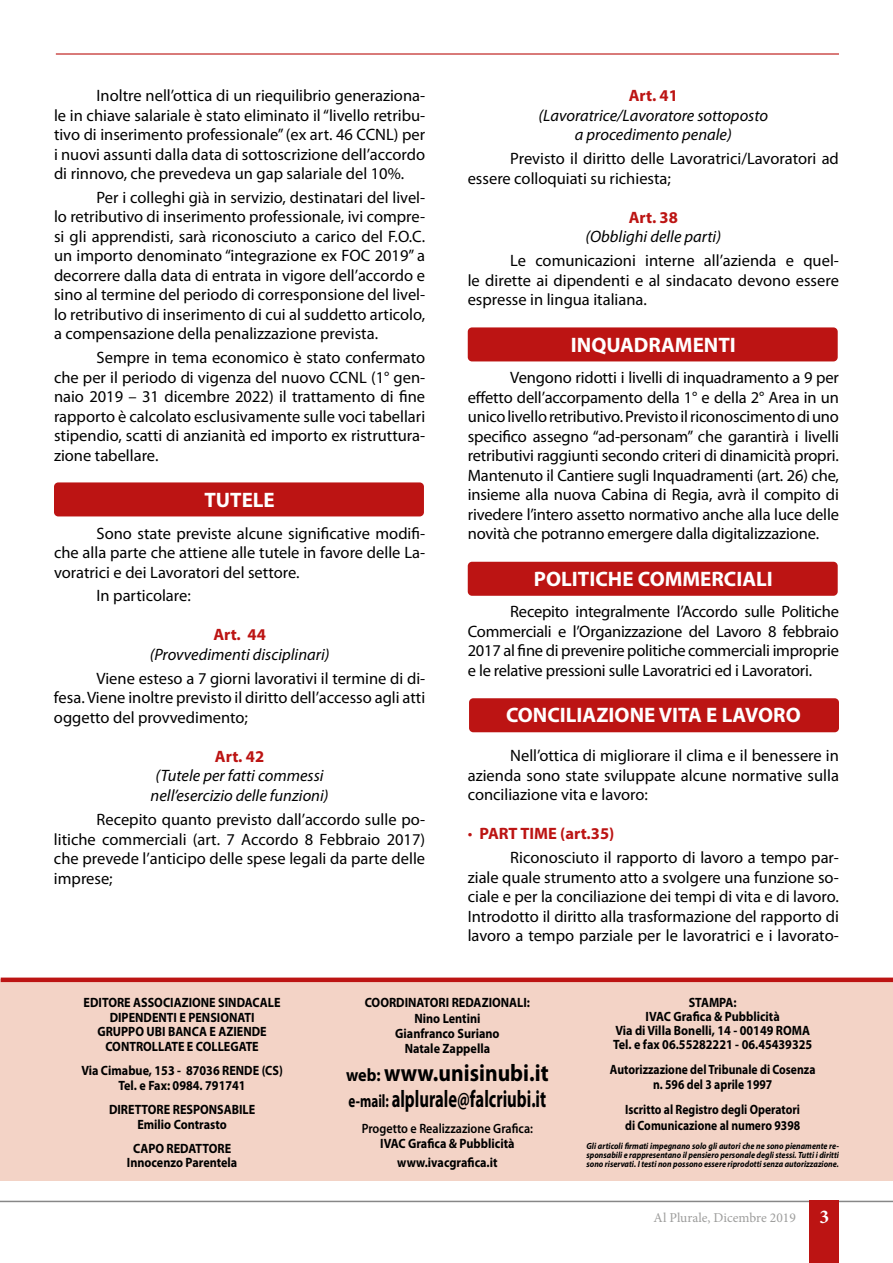
<style>
.page{position:relative;width:893px;height:1263px;background:#fff}
.page>*{position:absolute;margin:0;border:0;box-sizing:border-box;transform-origin:0 0}
.t1{font:700 24px/25.7px "Myriad Pro";color:#000;scale:.9 1}
.t2{font:700 21px "Myriad Pro";color:#fff}
.t3{font:16.5px/19.5px "Myriad Pro";color:#000;text-align:justify}
.t4{font:italic 16.5px/19.5px "Myriad Pro";color:#000}
.t5{font:700 16.5px "Myriad Pro";color:#bc1413}
.t6{font:700 13.5px/14.4px "Myriad Pro";color:#000;text-align:center;scale:.9 1}
.t7{font:700 13.5px/15.5px "Myriad Pro";color:#000;text-align:center;scale:.86 1}
.t8{font:600 13.5px "Myriad Pro";color:#000;scale:.9 1}
.t9{font:13.5px "Minion Pro";color:#9d9d9c}
.t10{font:italic 700 9px/9.4px "Myriad Pro";color:#000;text-align:justify;scale:.9 1}
.s1{color:#bc1413}
.s2{font-weight:700;color:#bc1413}
.s3{font-size:18px}
.s4{font-weight:700;font-size:19.5px;color:#fff}
</style>
<div class="page">
<div style="left:468px;top:327px;width:370px;height:34px;background:#bc1413;border-radius:4px"></div>
<div style="left:468px;top:562px;width:370px;height:34px;background:#bc1413;border-radius:4px"></div>
<div style="left:469px;top:698px;width:370px;height:34px;background:#bc1413;border-radius:4px"></div>
<div style="left:54px;top:482px;width:370px;height:34px;background:#bc1413;border-radius:4px"></div>
<hr style="left:56px;top:53px;width:783px;height:2px;background:#bc1413">
<hr style="left:0;top:1201px;width:893px;height:1px;background:#878787">
<div style="left:809px;top:1201px;width:30px;height:62px;background:#bc1413"></div>
<div style="left:1px;top:980px;width:892px;height:201px;background:#f3d3c6"></div>
<div style="left:1px;top:977px;width:892px;height:5px;background:#bc1413"></div>
<p class="t3" style="left:54px;top:86px;width:373px;text-indent:43px">Inoltre nell’ottica di un riequilibrio generaziona&shy;le in chiave salariale è stato eliminato il “livello retribu&shy;tivo di inserimento professionale” (ex art. 46 CCNL) per i nuovi assunti dalla data di sottoscrizione dell’accordo di rinnovo, che prevedeva un gap salariale del 10%.</p>
<p class="t3" style="left:54px;top:187px;width:373px;text-indent:43px">Per i colleghi già in servizio, destinatari del livel&shy;lo retributivo di inserimento professionale, ivi compre&shy;si gli apprendisti, sarà riconosciuto a carico del F.O.C. un importo denominato “integrazione ex FOC 2019” a decorrere dalla data di entrata in vigore dell’accordo e sino al termine del periodo di corresponsione del livel&shy;lo retributivo di inserimento di cui al suddetto articolo, a compensazione della penalizzazione prevista.</p>
<p class="t3" style="left:54px;top:348px;width:373px;text-indent:43px">Sempre in tema economico è stato confermato che per il periodo di vigenza del nuovo CCNL (1° gen&shy;naio 2019 – 31 dicembre 2022) il trattamento di fine rapporto è calcolato esclusivamente sulle voci tabellari stipendio, scatti di anzianità ed importo ex ristruttura&shy;zione tabellare.</p>
<p class="t2" style="left:204px;top:486px;width:72px">TUTELE</p>
<p class="t3" style="left:54px;top:523px;width:373px;text-indent:43px">Sono state previste alcune significative modifi&shy;che alla parte che attiene alle tutele in favore delle La&shy;voratrici e dei Lavoratori del settore.</p>
<p class="t3" style="left:97px;top:586px;width:96px">In particolare:</p>
<p class="t5" style="left:213px;top:624px;width:54px">Art. 44</p>
<p class="t4" style="left:150px;top:644px;width:181px">(Provvedimenti disciplinari)</p>
<p class="t3" style="left:54px;top:668px;width:373px;text-indent:43px">Viene esteso a 7 giorni lavorativi il termine di di&shy;fesa. Viene inoltre previsto il diritto dell’accesso agli atti oggetto del provvedimento;</p>
<p class="t5" style="left:215px;top:746px;width:51px">Art. 42</p>
<p class="t4" style="left:151px;top:766px;width:179px">(Tutele per fatti commessi nell’esercizio delle funzioni)</p>
<p class="t3" style="left:54px;top:809px;width:373px;text-indent:43px">Recepito quanto previsto dall’accordo sulle po&shy;litiche commerciali (art. 7 Accordo 8 Febbraio 2017) che prevede l’anticipo delle spese legali da parte delle imprese;</p>
<p class="t5" style="left:629px;top:85px;width:51px">Art. 41</p>
<p class="t4" style="left:538px;top:105px;width:231px;text-align:center">(Lavoratrice/Lavoratore sottoposto a procedimento penale)</p>
<p class="t3" style="left:468px;top:149px;width:373px;text-indent:43px">Previsto il diritto delle Lavoratrici/Lavoratori ad essere colloquiati su richiesta;</p>
<p class="t5" style="left:629px;top:206px;width:51px">Art. 38</p>
<p class="t4" style="left:585px;top:227px;width:137px">(Obblighi delle parti)</p>
<p class="t3" style="left:468px;top:251px;width:373px;text-indent:43px">Le comunicazioni interne all’azienda e quel&shy;le dirette ai dipendenti e al sindacato devono essere espresse in lingua italiana.</p>
<p class="t2" style="left:571px;top:331px;width:166px">INQUADRAMENTI</p>
<p class="t3" style="left:468px;top:368px;width:373px;text-indent:43px">Vengono ridotti i livelli di inquadramento a 9 per effetto dell’accorpamento della 1° e della 2° Area in un unico livello retributivo. Previsto il riconoscimento di uno specifico assegno “ad-personam” che garantirà i livelli retributivi raggiunti secondo criteri di dinamicità propri.<br>Mantenuto il Cantiere sugli Inquadramenti (art. 26) che, insieme alla nuova Cabina di Regia, avrà il compito di rivedere l’intero assetto normativo anche alla luce delle novità che potranno emergere dalla digitalizzazione.</p>
<p class="t2" style="left:534px;top:565px;width:240px">POLITICHE COMMERCIALI</p>
<p class="t3" style="left:468px;top:602px;width:373px;text-indent:43px">Recepito integralmente l’Accordo sulle Politiche Commerciali e l’Organizzazione del Lavoro 8 febbraio 2017 al fine di prevenire politiche commerciali improprie e le relative pressioni sulle Lavoratrici ed i Lavoratori.</p>
<p class="t2" style="left:506px;top:701px;width:296px">CONCILIAZIONE VITA E LAVORO</p>
<p class="t3" style="left:468px;top:746px;width:373px;text-indent:43px">Nell’ottica di migliorare il clima e il benessere in azienda sono state sviluppate alcune normative sulla conciliazione vita e lavoro:</p>
<p class="t3" style="left:510px;top:821px;width:330px;line-height:24px;text-indent:-43px"><span class="s1">•</span> <span class="s2">PART TIME (art.35)<br></span>Riconosciuto il rapporto di lavoro a tempo par-</p>
<p class="t3" style="left:468px;top:867px;width:373px">ziale quale strumento atto a svolgere una funzione so&shy;ciale e per la conciliazione dei tempi di vita e di lavoro.<br>Introdotto il diritto alla trasformazione del rapporto di lavoro a tempo parziale per le lavoratrici e i lavorato-</p>
<p class="t6" style="left:84px;top:995px;width:220px">EDITORE ASSOCIAZIONE SINDACALE<br>DIPENDENTI E PENSIONATI<br>GRUPPO UBI BANCA E AZIENDE<br>CONTROLLATE E COLLEGATE</p>
<p class="t6" style="left:81px;top:1063px;width:225px">Via Cimabue, 153 - 87036 RENDE (CS)<br>Tel. e Fax: 0984. 791741</p>
<p class="t6" style="left:109px;top:1102px;width:164px">DIRETTORE RESPONSABILE<br>Emilio Contrasto</p>
<p class="t6" style="left:127px;top:1141px;width:124px">CAPO REDATTORE<br>Innocenzo Parentela</p>
<p class="t6" style="left:365px;top:995px;width:185px;line-height:15.1px">COORDINATORI REDAZIONALI:<br>Nino Lentini<br>Gianfranco Suriano<br>Natale Zappella</p>
<h1 class="t1" style="left:346px;top:1060px;width:226px"><span class="s3">web:</span> www.unisinubi.it <span class="s3">e-mail:</span> alplurale@falcriubi.it</h1>
<p class="t8" style="left:362px;top:1119px;width:192px">Progetto e Realizzazione Grafica:</p>
<p class="t6" style="left:380px;top:1133px;width:151px;line-height:19.6px">IVAC Grafica &amp; Pubblicità www.ivacgrafica.it</p>
<p class="t6" style="left:613px;top:995px;width:223px;line-height:14px">STAMPA:<br>IVAC Grafica &amp; Pubblicità<br>Via di Villa Bonelli, 14 - 00149 ROMA<br>Tel. e fax 06.55282221 - 06.45439325</p>
<p class="t7" style="left:610px;top:1061px;width:240px">Autorizzazione del Tribunale di Cosenza n. 596 del 3 aprile 1997</p>
<p class="t7" style="left:625px;top:1101px;width:205px;text-align:left">Iscritto al Registro degli Operatori di Comunicazione al numero 9398</p>
<p class="t10" style="left:586px;top:1140px;width:282px">Gli articoli firmati impegnano solo gli autori che ne sono pienamente re&shy;sponsabili e rappresentano il pensiero personale degli stessi. Tutti i diritti sono riservati. I testi non possono essere riprodotti senza autorizzazione.</p>
<p class="t9" style="left:654px;top:1208px;width:177px">Al Plurale, Dicembre 2019 <span class="s4">3</span></p>
</div>
